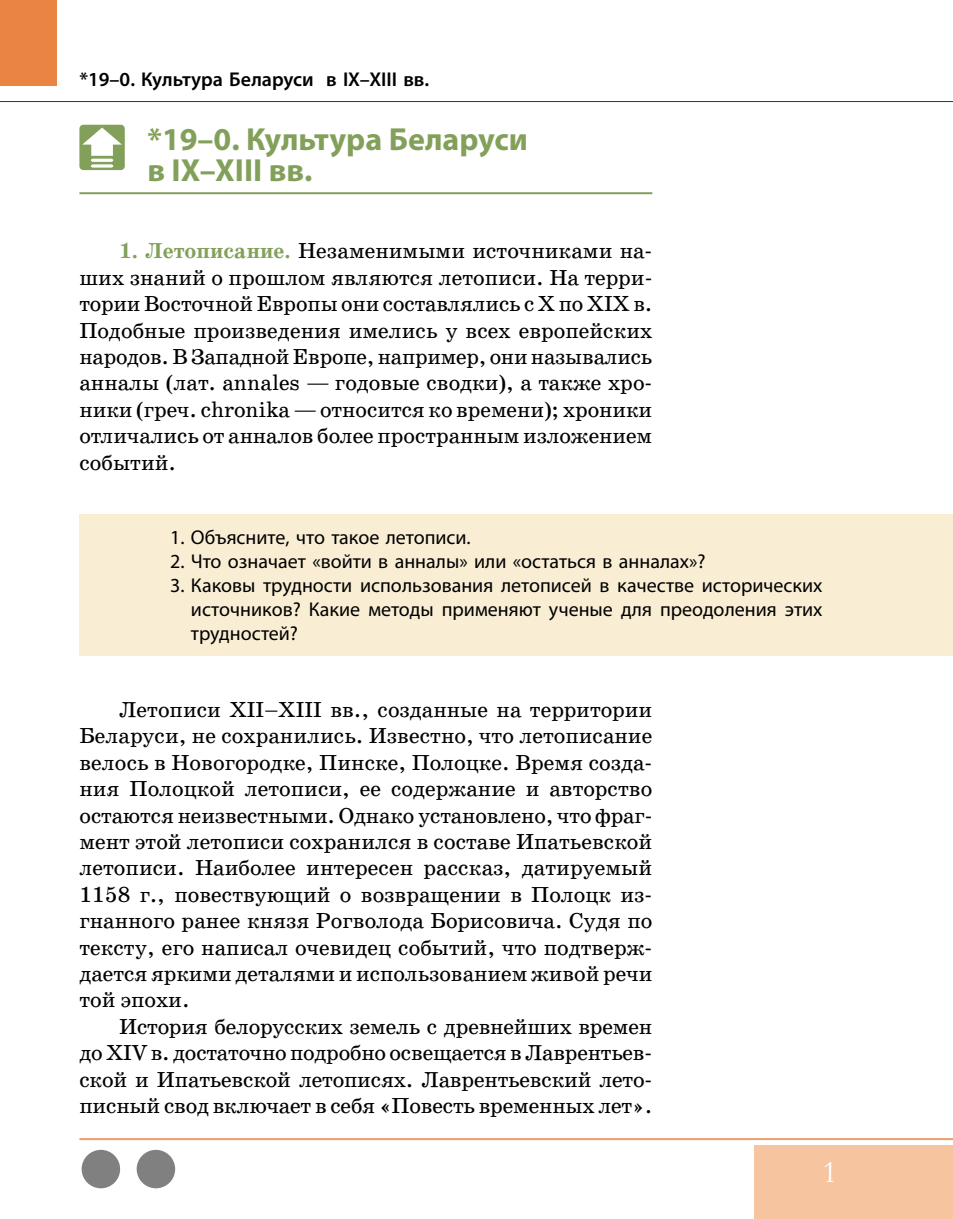
<style>
.page{position:relative;width:953px;height:1219px;background:#fff}
.page>*{position:absolute;margin:0;border:0;box-sizing:border-box;transform-origin:0 0}
.t1{font:700 32px/31.2px "Myriad Pro";color:#83a05b}
.t2{font:32px "Garamond";color:#fff}
.t3{font:22px/26.4px "School Book Web";letter-spacing:-.005em;color:#000;text-align:justify}
.t4{font:20px/24px "Myriad Pro";color:#000;text-align:justify}
.t5{font:600 20px "Myriad Pro";color:#000}
.s1{font-weight:700;color:#83a05b}
</style>
<div class="page">
<hr style="left:0;top:101px;width:952px;height:1px;background:#000">
<div style="left:0;top:0;width:57px;height:86px;background:#e98442"></div>
<div style="left:754px;top:1145px;width:198px;height:74px;background:#f6c49f"></div>
<div style="left:82px;top:1150px;width:38px;height:38px;background:#808080;border-radius:50%"></div>
<div style="left:137px;top:1150px;width:38px;height:38px;background:#808080;border-radius:50%"></div>
<hr style="left:79px;top:1138px;width:873px;height:2px;background:#e98442">
<hr style="left:79px;top:192px;width:573px;height:2px;background:#83a05b">
<div style="left:79px;top:125px;width:46px;height:45px;background:#83a05b;border-radius:4px"></div>
<svg style="left:82px;top:128px;width:40px;height:28px"></svg>
<svg style="left:91px;top:164px;width:22px;height:4px"></svg>
<hr style="left:91px;top:159px;width:22px;height:3px;background:#fff;border-radius:2px">
<div style="left:79px;top:514px;width:873px;height:46px;background:#f9edd4"></div>
<div style="left:79px;top:538px;width:873px;height:46px;background:#f9edd4"></div>
<div style="left:79px;top:562px;width:873px;height:94px;background:#f9edd4"></div>
<p class="t5" style="left:79px;top:67px;width:351px">*19–0. Культура Беларуси в IX–XIII вв.</p>
<h1 class="t1" style="left:147px;top:122px;width:382px">*19–0. Культура Беларуси в IX–XIII вв.</h1>
<p class="t3" style="left:79px;top:238px;width:574px;text-indent:40px"><span class="s1">1. Летописание.</span> Незаменимыми источниками на&shy;ших знаний о прошлом являются летописи. На терри&shy;тории Восточной Европы они составлялись с X по XIX в.<br>Подобные произведения имелись у всех европейских народов. В Западной Европе, например, они назывались анналы (лат. annales — годовые сводки), а также хро&shy;ники (греч. сhronika —относится ко времени); хроники отличались от анналов более пространным изложением событий.</p>
<p class="t4" style="left:170px;top:524px;width:302px">1. Объясните, что такое летописи.</p>
<p class="t4" style="left:170px;top:548px;width:537px">2. Что означает «войти в анналы» или «остаться в анналах»?</p>
<p class="t4" style="left:191px;top:572px;width:633px;text-indent:-21px">3. Каковы трудности использования летописей в качестве исторических источников? Какие методы применяют ученые для преодоления этих трудностей?</p>
<p class="t3" style="left:79px;top:697px;width:574px;text-indent:40px">Летописи XII–XIII вв., созданные на территории Беларуси, не сохранились. Известно, что летописание велось в Новогородке, Пинске, Полоцке. Время созда&shy;ния Полоцкой летописи, ее содержание и авторство остаются неизвестными. Однако установлено, что фраг&shy;мент этой летописи сохранился в составе Ипатьевской летописи. Наиболее интересен рассказ, датируемый 1158 г., повествующий о возвращении в Полоцк из&shy;гнанного ранее князя Рогволода Борисовича. Судя по тексту, его написал очевидец событий, что подтверж&shy;дается яркими деталями и использованием живой речи той эпохи.</p>
<p class="t3" style="left:79px;top:1013px;width:574px;text-indent:40px">История белорусских земель с древнейших времен до XIV в. достаточно подробно освещается в Лаврентьев&shy;ской и Ипатьевской летописях. Лаврентьевский лето&shy;писный свод включает в себя «Повесть временных лет».</p>
<h1 class="t2" style="left:822px;top:1150px;width:17px">1</h1>
</div>
